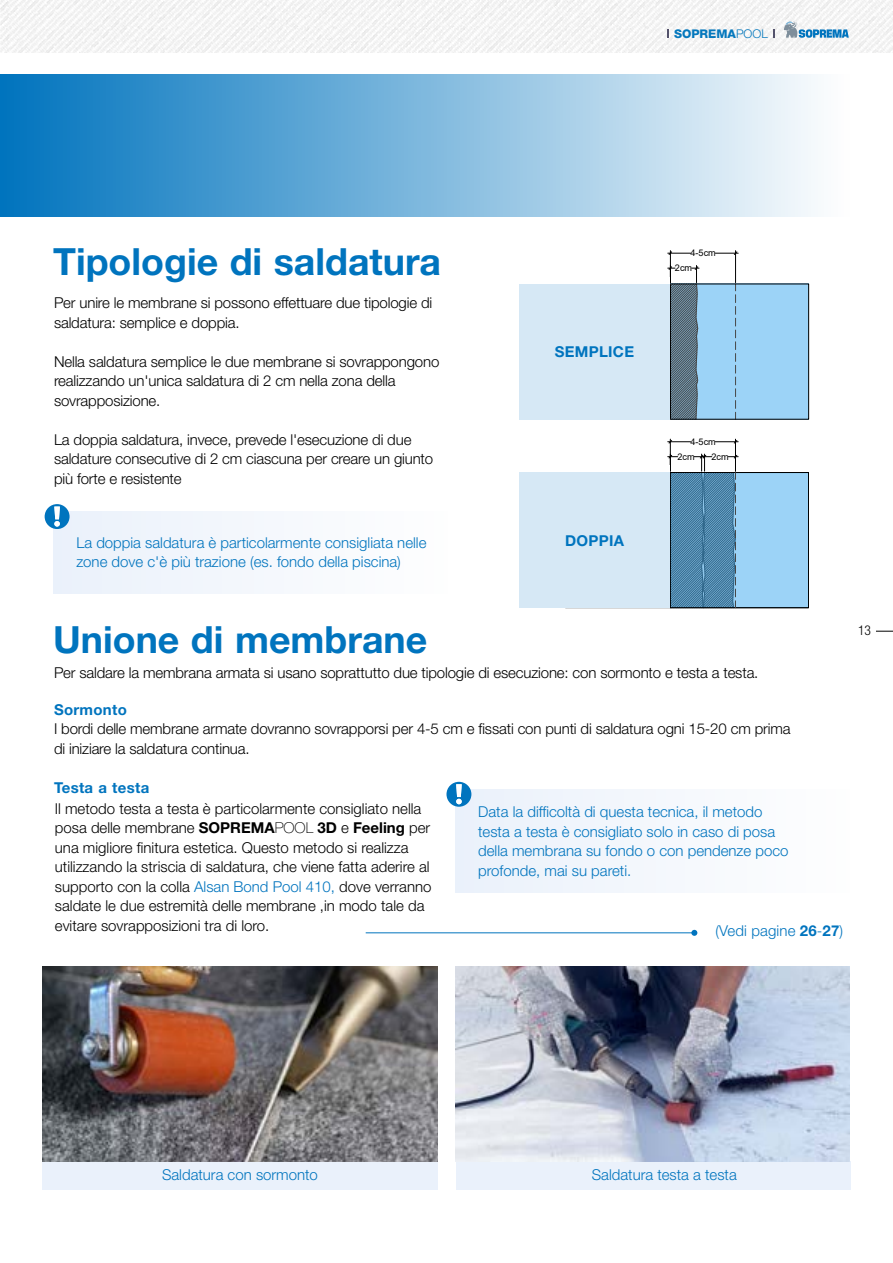
<style>
.page{position:relative;width:893px;height:1263px;background:#fff}
.page>*{position:absolute;margin:0;border:0;box-sizing:border-box;transform-origin:0 0}
.t1{font:700 37.5px "Helvetica Neue LT Std";color:#0074be}
.t2{font:300 15px/19.5px "Helvetica Neue LT Std";letter-spacing:-.01em;color:#000}
.t3{font:300 15px/19.5px "Helvetica Neue LT Std";color:#0074be}
.t4{font:700 15px "Helvetica Neue LT Std";letter-spacing:.02em;color:#0074be}
.t5{font:300 condensed 13.5px "Helvetica Neue LT Std";color:#000}
.t6{font:800 12px "Helvetica Neue LT Pro";color:#0578bd}
.t7{font:9.15px/14.9px "Arial";color:#000}
.s1{font-weight:300}
.s2{font-weight:700}
.s3{font-weight:100}
.s4{color:#0074be}
</style>
<div class="page">
<div style="left:0;top:74px;width:850px;height:143px;background:linear-gradient(to right,#0073bd,#fefefe)"></div>
<div style="left:43px;top:1161px;width:395px;height:28px;background:#eaf1fb"></div>
<div style="left:455px;top:1161px;width:395px;height:28px;background:#eaf1fb"></div>
<div style="left:455px;top:789px;width:395px;height:103px;background:#f4f7fc"></div>
<svg style="left:446px;top:782px;width:25px;height:25px"></svg>
<div style="left:54px;top:511px;width:394px;height:82px;background:#f4f8fd"></div>
<svg style="left:45px;top:504px;width:25px;height:25px"></svg>
<img style="left:43px;top:966px;width:394px;height:195px">
<img style="left:455px;top:966px;width:395px;height:195px">
<hr style="left:366px;top:932px;width:328px;height:1px;background:#0074be">
<svg style="left:691px;top:930px;width:6px;height:6px"></svg>
<hr style="left:670px;top:439px;width:1px;height:32px;background:#000">
<hr style="left:735px;top:439px;width:1px;height:32px;background:#000">
<svg style="left:668px;top:440px;width:22px;height:4px"></svg>
<svg style="left:715px;top:440px;width:23px;height:4px"></svg>
<div style="left:670px;top:472px;width:139px;height:136px;border:1px solid #000"></div>
<svg style="left:668px;top:454px;width:70px;height:154px;background:#608fad"></svg>
<div style="left:516px;top:465px;width:154px;height:17px;background:#fff"></div>
<div style="left:520px;top:472px;width:150px;height:136px;background:#d6e8f5"></div>
<svg style="left:735px;top:286px;width:1px;height:131px"></svg>
<div style="left:670px;top:284px;width:139px;height:135px;border:1px solid #000"></div>
<svg style="left:668px;top:265px;width:31px;height:155px;background:#6d808d"></svg>
<hr style="left:670px;top:251px;width:1px;height:32px;background:#000">
<hr style="left:735px;top:251px;width:1px;height:32px;background:#000">
<svg style="left:668px;top:251px;width:22px;height:4px"></svg>
<svg style="left:715px;top:251px;width:23px;height:4px"></svg>
<div style="left:516px;top:277px;width:154px;height:17px;background:#fff"></div>
<div style="left:520px;top:284px;width:150px;height:136px;background:#d6e8f5"></div>
<img style="left:0;top:0;width:893px;height:53px">
<svg style="left:784px;top:22px;width:65px;height:16px"></svg>
<svg style="left:876px;top:631px;width:17px;height:1px"></svg>
<p class="t6" style="left:674px;top:26px;width:95px">SOPREMA<span class="s1">POOL</span></p>
<h1 class="t1" style="left:53px;top:238px;width:389px">Tipologie di saldatura</h1>
<p class="t2" style="left:54px;top:293px;width:380px">Per unire le membrane si possono effettuare due tipologie di saldatura: semplice e doppia.</p>
<p class="t2" style="left:54px;top:351px;width:387px">Nella saldatura semplice le due membrane si sovrappongono realizzando un'unica saldatura di 2 cm nella zona della sovrapposizione.</p>
<p class="t2" style="left:54px;top:429px;width:381px">La doppia saldatura, invece, prevede l'esecuzione di due saldature consecutive di 2 cm ciascuna per creare un giunto più forte e resistente</p>
<p class="t3" style="left:76px;top:532px;width:352px">La doppia saldatura è particolarmente consigliata nelle zone dove c'è più trazione (es. fondo della piscina)</p>
<p class="t4" style="left:555px;top:342px;width:81px">SEMPLICE</p>
<p class="t4" style="left:565px;top:531px;width:60px">DOPPIA</p>
<p class="t7" style="left:690px;top:246px;width:27px">4-5cm</p>
<p class="t7" style="left:675px;top:261px;width:19px">2cm</p>
<p class="t7" style="left:711px;top:434px;width:19px;text-indent:-21px">4-5cm<br>2cm</p>
<p class="t7" style="left:677px;top:449px;width:19px">2cm</p>
<h1 class="t1" style="left:53px;top:616px;width:376px">Unione di membrane</h1>
<p class="t2" style="left:54px;top:663px;width:706px">Per saldare la membrana armata si usano soprattutto due tipologie di esecuzione: con sormonto e testa a testa.</p>
<p class="t4" style="left:54px;top:700px;width:74px">Sormonto</p>
<p class="t2" style="left:54px;top:719px;width:738px">I bordi delle membrane armate dovranno sovrapporsi per 4-5 cm e fissati con punti di saldatura ogni 15-20 cm prima di iniziare la saldatura continua.</p>
<p class="t4" style="left:54px;top:778px;width:97px">Testa a testa</p>
<p class="t2" style="left:55px;top:798px;width:378px">Il metodo testa a testa è particolarmente consigliato nella posa delle membrane <span class="s2">SOPREMA</span><span class="s3">POOL</span> <span class="s2">3D</span> e <span class="s2">Feeling</span> per una migliore finitura estetica. Questo metodo si realizza utilizzando la striscia di saldatura, che viene fatta aderire al supporto con la colla <span class="s4">Alsan Bond Pool 410,</span> dove verranno saldate le due estremità delle membrane ,in modo tale da evitare sovrapposizioni tra di loro.</p>
<p class="t3" style="left:478px;top:802px;width:312px">Data la difficoltà di questa tecnica, il metodo testa a testa è consigliato solo in caso di posa della membrana su fondo o con pendenze poco profonde, mai su pareti.</p>
<p class="t3" style="left:715px;top:921px;width:129px">(Vedi pagine <span class="s2">26</span>-<span class="s2">27</span>)</p>
<p class="t5" style="left:858px;top:622px;width:14px">13</p>
<p class="t3" style="left:162px;top:1165px;width:157px">Saldatura con sormonto</p>
<p class="t3" style="left:592px;top:1165px;width:147px">Saldatura testa a testa</p>
</div>
